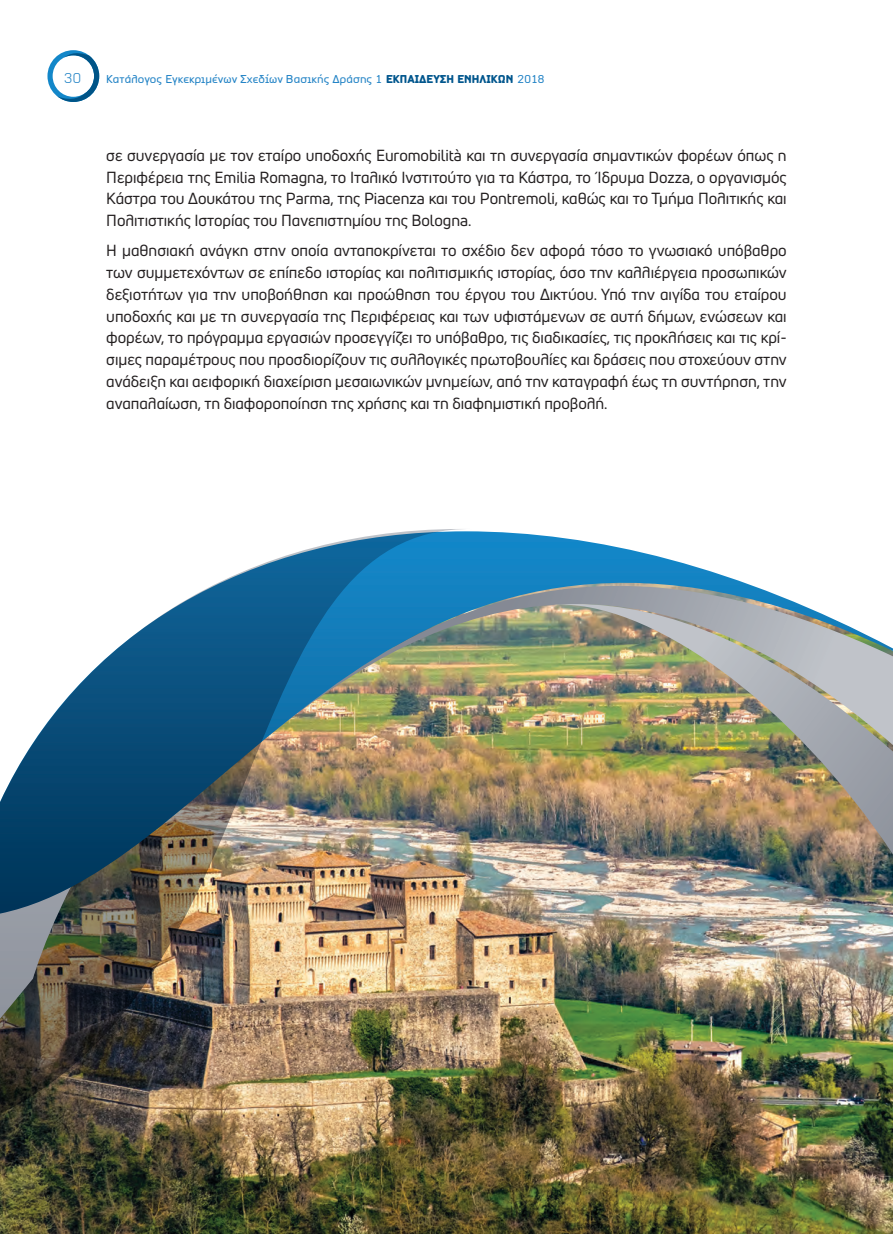
<style>
.page{position:relative;width:893px;height:1234px;background:#fff}
.page>*{position:absolute;margin:0;border:0;box-sizing:border-box;transform-origin:0 0}
.t1{font:15.75px/21.8px "Uni Neue";letter-spacing:-.005em;color:#231f20;text-align:justify}
.t2{font:300 15px "CF Armadillo Std";color:#2484c6}
.t3{font:500 12px "CF Armadillo Std";letter-spacing:.005em;color:#2484c6}
.s1{font-weight:700;color:#00568d}
</style>
<div class="page">
<svg style="left:47px;top:50px;width:52px;height:52px"></svg>
<img style="left:0;top:913px;width:893px;height:320px">
<img style="left:473px;top:531px;width:420px;height:382px">
<img style="left:0;top:529px;width:473px;height:593px">
<p class="t2" style="left:64px;top:70px;width:19px">30</p>
<p class="t3" style="left:106px;top:72px;width:440px">Κατάλογος Εγκεκριμένων Σχεδίων Βασικής Δράσης 1 <span class="s1">ΕΚΠΑΊΔΕΥΣΗ ΕΝΗΛΊΚΩΝ</span> 2018</p>
<p class="t1" style="left:106px;top:144px;width:682px">σε συνεργασία με τον εταίρο υποδοχής Euromobilità και τη συνεργασία σημαντικών φορέων όπως η Περιφέρεια της Emilia Romagna, το Ιταλικό Ινστιτούτο για τα Κάστρα, το Ίδρυμα Dozza, ο οργανισμός Κάστρα του Δουκάτου της Parma, της Piacenza και του Pontremoli, καθώς και το Τμήμα Πολιτικής και Πολιτιστικής Ιστορίας του Πανεπιστημίου της Bologna.</p>
<p class="t1" style="left:106px;top:239px;width:682px">Η μαθησιακή ανάγκη στην οποία ανταποκρίνεται το σχέδιο δεν αφορά τόσο το γνωσιακό υπόβαθρο των συμμετεχόντων σε επίπεδο ιστορίας και πολιτισμικής ιστορίας, όσο την καλλιέργεια προσωπικών δεξιοτήτων για την υποβοήθηση και προώθηση του έργου του Δικτύου. Υπό την αιγίδα του εταίρου υποδοχής και με τη συνεργασία της Περιφέρειας και των υφιστάμενων σε αυτή δήμων, ενώσεων και φορέων, το πρόγραμμα εργασιών προσεγγίζει το υπόβαθρο, τις διαδικασίες, τις προκλήσεις και τις κρί&shy;σιμες παραμέτρους που προσδιορίζουν τις συλλογικές πρωτοβουλίες και δράσεις που στοχεύουν στην ανάδειξη και αειφορική διαχείριση μεσαιωνικών μνημείων, από την καταγραφή έως τη συντήρηση, την αναπαλαίωση, τη διαφοροποίηση της χρήσης και τη διαφημιστική προβολή.</p>
</div>
